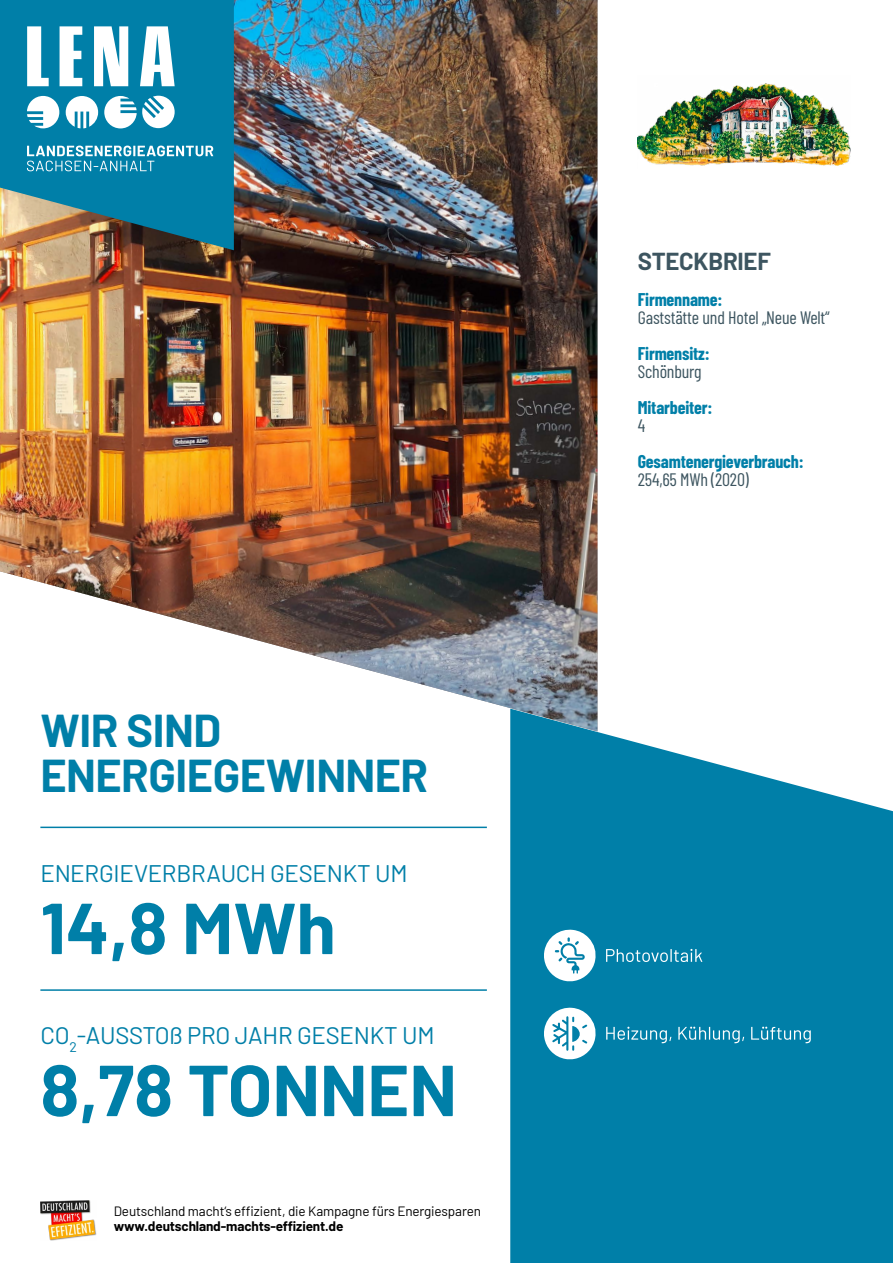
<style>
.page{position:relative;width:893px;height:1263px;background:#fff}
.page>*{position:absolute;margin:0;border:0;box-sizing:border-box;transform-origin:0 0}
.t1{font:700 72px "Barlow";color:#007fa8}
.t2{font:700 45px/45px "Barlow";letter-spacing:-.01em;color:#007fa8}
.t3{font:24px "Barlow";letter-spacing:-.01em;color:#007fa8}
.t4{font:700 24px "Barlow";letter-spacing:-.01em;color:#3d5560}
.t5{font:700 18px "Barlow Condensed";letter-spacing:-.01em;color:#007fa8}
.t6{font:18px "Barlow Condensed";letter-spacing:-.01em;color:#3d5560}
.t7{font:13.5px "Barlow";letter-spacing:-.01em;color:#000}
.t8{font:700 13.5px "Barlow";letter-spacing:-.01em;color:#000}
</style>
<div class="page">
<svg style="left:510px;top:709px;width:383px;height:554px;background:#178ab0"></svg>
<img style="left:0;top:0;width:597px;height:731px">
<hr style="left:40px;top:827px;width:447px;height:1px;background:#007fa8">
<svg style="left:0;top:0;width:234px;height:250px;background:#1d7f9b"></svg>
<svg style="left:27px;top:146px;width:186px;height:25px;background:#44a1bf"></svg>
<svg style="left:27px;top:26px;width:22px;height:60px"></svg>
<svg style="left:60px;top:26px;width:22px;height:60px"></svg>
<svg style="left:94px;top:26px;width:34px;height:60px"></svg>
<svg style="left:140px;top:26px;width:35px;height:60px"></svg>
<svg style="left:27px;top:96px;width:32px;height:32px"></svg>
<svg style="left:104px;top:96px;width:71px;height:32px"></svg>
<svg style="left:66px;top:96px;width:32px;height:32px"></svg>
<img style="left:40px;top:1200px;width:56px;height:41px">
<svg style="left:544px;top:928px;width:53px;height:53px"></svg>
<svg style="left:606px;top:949px;width:96px;height:13px"></svg>
<svg style="left:544px;top:1007px;width:53px;height:52px"></svg>
<svg style="left:606px;top:1027px;width:65px;height:16px"></svg>
<svg style="left:678px;top:1027px;width:66px;height:16px"></svg>
<svg style="left:751px;top:1027px;width:60px;height:16px"></svg>
<img style="left:638px;top:83px;width:212px;height:83px">
<hr style="left:40px;top:989px;width:447px;height:2px;background:#007fa8">
<h2 class="t2" style="left:40px;top:705px;width:389px">WIR SIND<br>ENERGIEGEWINNER</h2>
<h3 class="t3" style="left:40px;top:856px;width:369px">ENERGIEVERBRAUCH GESENKT UM</h3>
<h1 class="t1" style="left:40px;top:875px;width:297px">14,8 MWh</h1>
<h3 class="t3" style="left:40px;top:1018px;width:396px">CO<sub>2</sub>-AUSSTOß PRO JAHR GESENKT UM</h3>
<h1 class="t1" style="left:40px;top:1037px;width:418px">8,78 TONNEN</h1>
<p class="t7" style="left:114px;top:1202px;width:369px">Deutschland macht‘s effizient, die Kampagne fürs Energiesparen</p>
<p class="t8" style="left:114px;top:1216px;width:231px">www.deutschland-machts-effizient.de</p>
<h3 class="t4" style="left:638px;top:244px;width:134px">STECKBRIEF</h3>
<p class="t5" style="left:638px;top:287px;width:86px">Firmenname:</p>
<p class="t6" style="left:638px;top:305px;width:193px">Gaststätte und Hotel „Neue Welt“</p>
<p class="t5" style="left:638px;top:341px;width:73px">Firmensitz:</p>
<p class="t6" style="left:638px;top:359px;width:65px">Schönburg</p>
<p class="t5" style="left:638px;top:395px;width:76px">Mitarbeiter:</p>
<p class="t6" style="left:638px;top:413px;width:9px">4</p>
<p class="t5" style="left:638px;top:449px;width:167px">Gesamtenergieverbrauch:</p>
<p class="t6" style="left:638px;top:467px;width:112px">254,65 MWh (2020)</p>
</div>
